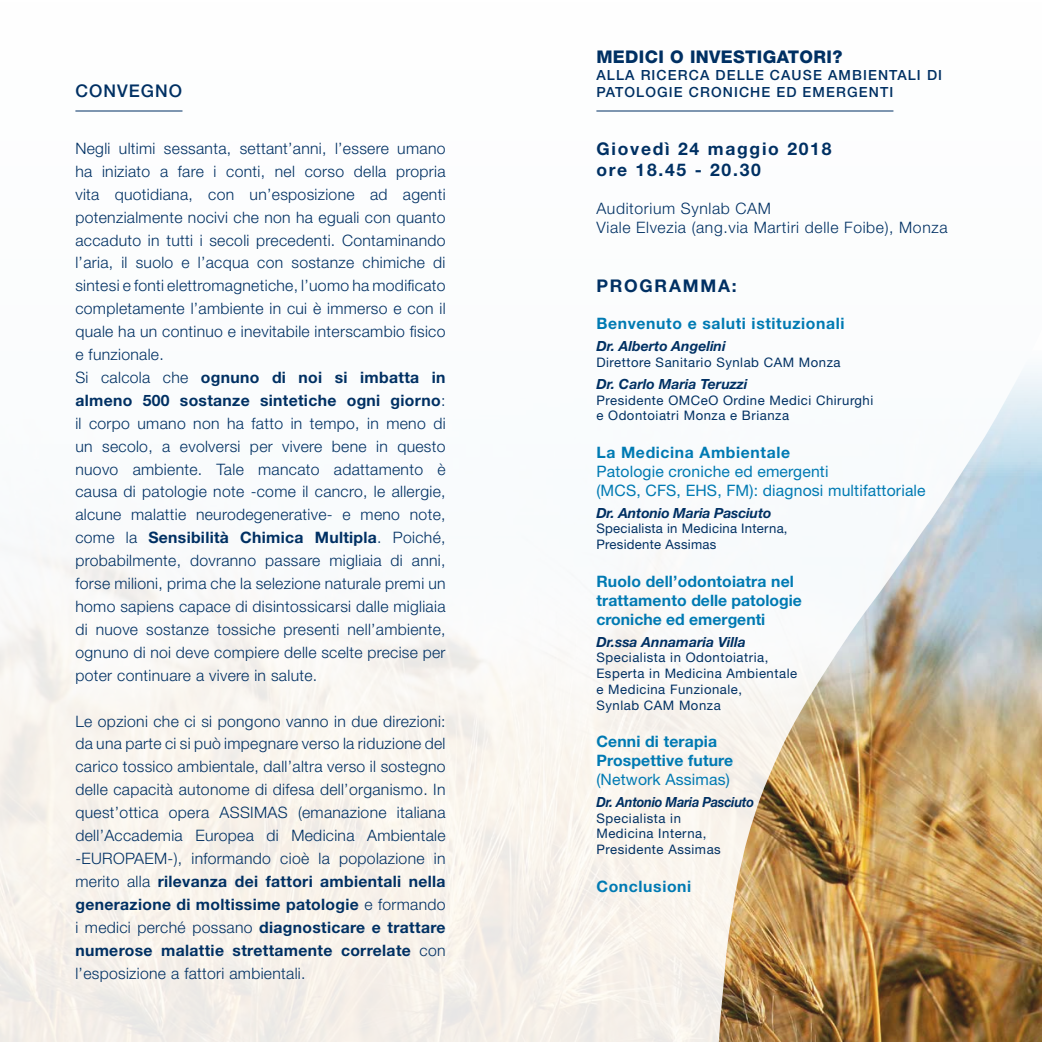
<style>
.page{position:relative;width:1042px;height:1042px;background:#fff}
.page>*{position:absolute;margin:0;border:0;box-sizing:border-box;transform-origin:0 0}
.t1{font:700 17.5px/21px "Helvetica Neue LT Std";letter-spacing:.1em;color:#003063}
.t2{font:800 17.5px "Helvetica Neue LT Std";letter-spacing:.02em;color:#003063}
.t3{font:500 17.5px "Helvetica Neue LT Std";letter-spacing:.06em;color:#003063}
.t4{font:300 15.75px/22.9px "Helvetica Neue LT Std";letter-spacing:.02em;color:#003063}
.t5{font:700 15.75px/18.9px "Helvetica Neue LT Std";letter-spacing:.01em;color:#007ab3}
.t6{font:15.75px/18.9px "Helvetica Neue LT Std";letter-spacing:.01em;color:#007ab3}
.t7{font:300 15.75px/18.9px "Helvetica Neue LT Std";letter-spacing:.04em;color:#003063}
.t8{font:700 15.75px "Helvetica Neue LT Std";letter-spacing:.04em;color:#007ab3}
.t9{font:italic 700 14px "Helvetica Neue LT Std";color:#003063}
.t10{font:500 14px/16.8px "Helvetica Neue LT Std";letter-spacing:.08em;color:#003063}
.t11{font:italic 700 14px "Helvetica Neue LT Std";letter-spacing:-.02em;color:#003063;scale:.92 1}
.t12{font:13.12px/15.8px "Helvetica Neue LT Std";letter-spacing:.04em;color:#003063}
.t13{font:13.12px/15.8px "Helvetica Neue LT Std";letter-spacing:.02em;color:#003063}
.s1{font-weight:700}
</style>
<div class="page">
<img style="left:718px;top:351px;width:324px;height:691px">
<hr style="left:596px;top:111px;width:297px;height:1px;background:#003063">
<hr style="left:75px;top:111px;width:107px;height:1px;background:#003063">
<p class="t3" style="left:75px;top:80px;width:108px">CONVEGNO</p>
<p class="t4" style="left:75px;top:136px;width:372px">Negli ultimi sessanta, settant’anni, l’essere umano ha iniziato a fare i conti, nel corso della propria vita quotidiana, con un’esposizione ad agenti potenzialmente nocivi che non ha eguali con quanto accaduto in tutti i secoli precedenti. Contaminando l’aria, il suolo e l’acqua con sostanze chimiche di sintesi e fonti elettromagnetiche, l’uomo ha modificato completamente l’ambiente in cui è immerso e con il quale ha un continuo e inevitabile interscambio fisico e funzionale.<br>Si calcola che <span class="s1">ognuno di noi si imbatta in almeno 500 sostanze sintetiche ogni giorno</span>: il corpo umano non ha fatto in tempo, in meno di un secolo, a evolversi per vivere bene in questo nuovo ambiente. Tale mancato adattamento è causa di patologie note -come il cancro, le allergie, alcune malattie neurodegenerative- e meno note, come la <span class="s1">Sensibilità Chimica Multipla</span>. Poiché, probabilmente, dovranno passare migliaia di anni, forse milioni, prima che la selezione naturale premi un homo sapiens capace di disintossicarsi dalle migliaia di nuove sostanze tossiche presenti nell’ambiente, ognuno di noi deve compiere delle scelte precise per poter continuare a vivere in salute.</p>
<p class="t4" style="left:75px;top:709px;width:372px;text-align:justify">Le opzioni che ci si pongono vanno in due direzioni: da una parte ci si può impegnare verso la riduzione del carico tossico ambientale, dall’altra verso il sostegno delle capacità autonome di difesa dell’organismo. In quest’ottica opera ASSIMAS (emanazione italiana dell’Accademia Europea di Medicina Ambientale -EUROPAEM-), informando cioè la popolazione in merito alla <span class="s1">rilevanza dei fattori ambientali nella generazione di moltissime patologie</span> e formando i medici perché possano <span class="s1">diagnosticare e trattare numerose malattie strettamente correlate</span> con l’esposizione a fattori ambientali.</p>
<p class="t2" style="left:596px;top:46px;width:247px">MEDICI O INVESTIGATORI?</p>
<p class="t10" style="left:596px;top:66px;width:347px">ALLA RICERCA DELLE CAUSE AMBIENTALI DI<br>PATOLOGIE CRONICHE ED EMERGENTI</p>
<p class="t1" style="left:596px;top:138px;width:237px">Giovedì 24 maggio 2018 ore 18.45 - 20.30</p>
<p class="t7" style="left:596px;top:199px;width:353px">Auditorium Synlab CAM<br>Viale Elvezia (ang.via Martiri delle Foibe), Monza</p>
<p class="t1" style="left:596px;top:274px;width:142px">PROGRAMMA:</p>
<p class="t8" style="left:596px;top:314px;width:250px">Benvenuto e saluti istituzionali</p>
<p class="t9" style="left:596px;top:338px;width:131px">Dr. Alberto Angelini</p>
<p class="t12" style="left:596px;top:354px;width:246px">Direttore Sanitario Synlab CAM Monza</p>
<p class="t9" style="left:596px;top:375px;width:153px">Dr. Carlo Maria Teruzzi</p>
<p class="t12" style="left:596px;top:392px;width:278px">Presidente OMCeO Ordine Medici Chirurghi e Odontoiatri Monza e Brianza</p>
<p class="t8" style="left:596px;top:443px;width:195px">La Medicina Ambientale</p>
<p class="t6" style="left:596px;top:462px;width:331px">Patologie croniche ed emergenti<br>(MCS, CFS, EHS, FM): diagnosi multifattoriale</p>
<p class="t9" style="left:596px;top:504px;width:176px">Dr. Antonio Maria Pasciuto</p>
<p class="t13" style="left:596px;top:521px;width:193px">Specialista in Medicina Interna,<br>Presidente Assimas</p>
<p class="t5" style="left:596px;top:571px;width:207px">Ruolo dell’odontoiatra nel trattamento delle patologie croniche ed emergenti</p>
<p class="t9" style="left:596px;top:633px;width:151px">Dr.ssa Annamaria Villa</p>
<p class="t12" style="left:596px;top:649px;width:202px">Specialista in Odontoiatria,<br>Esperta in Medicina Ambientale e Medicina Funzionale,<br>Synlab CAM Monza</p>
<p class="t5" style="left:596px;top:732px;width:138px">Cenni di terapia<br>Prospettive future</p>
<p class="t6" style="left:596px;top:770px;width:135px">(Network Assimas)</p>
<p class="t11" style="left:596px;top:793px;width:173px">Dr. Antonio Maria Pasciuto</p>
<p class="t12" style="left:596px;top:810px;width:126px">Specialista in<br>Medicina Interna,<br>Presidente Assimas</p>
<p class="t8" style="left:596px;top:876px;width:96px">Conclusioni</p>
</div>
